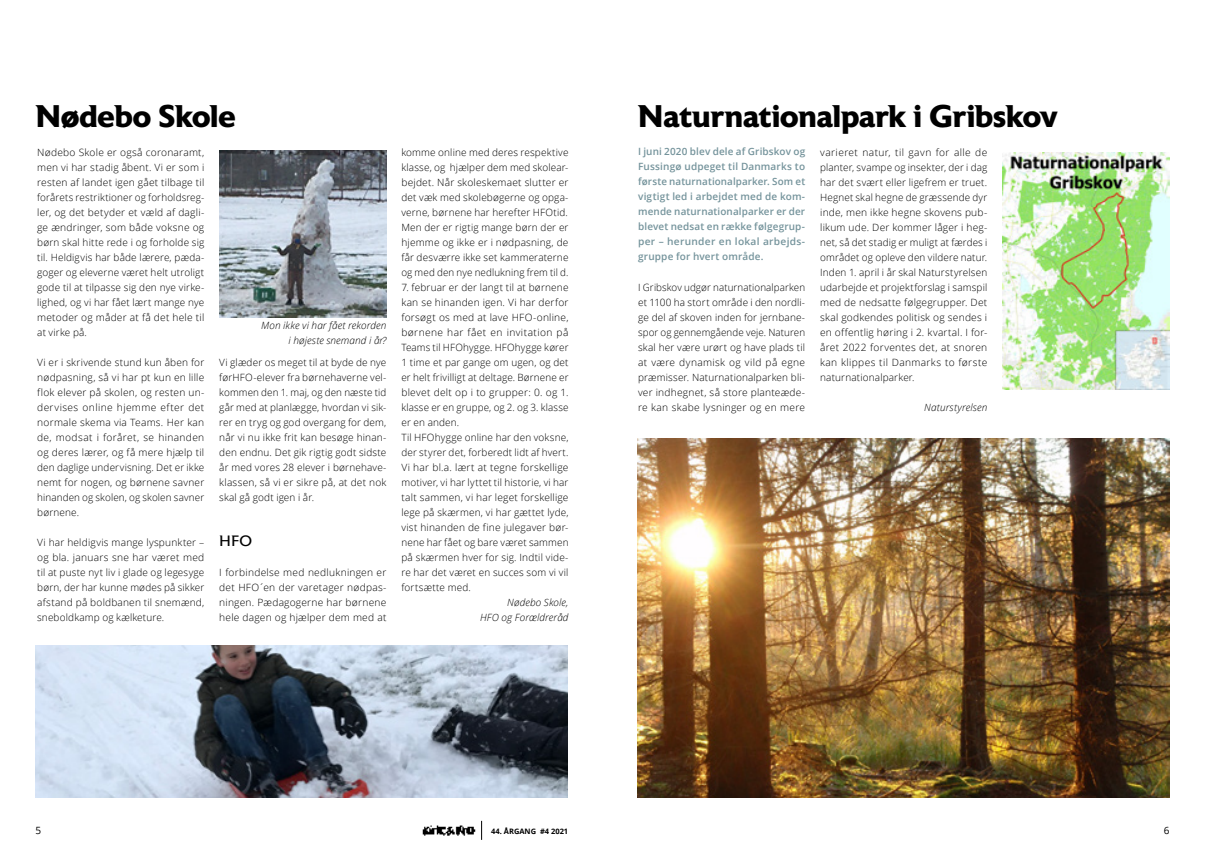
<style>
.page{position:relative;width:1205px;height:851px;background:#fff}
.page>*{position:absolute;margin:0;border:0;box-sizing:border-box;transform-origin:0 0}
.t1{font:700 31.25px "Astoria";letter-spacing:-.005em;color:#000}
.t2{font:15px "Astoria";color:#000}
.t3{font:300 10px/15px "Open Sans";letter-spacing:.02em;color:#000;text-align:justify}
.t4{font:600 10px/15px "Open Sans";letter-spacing:.025em;color:#74939b;text-align:justify}
.t5{font:italic 300 10px/15px "Open Sans";letter-spacing:.01em;color:#000;text-align:right}
.t6{font:10px "Open Sans";color:#000}
.t7{font:700 7.5px "Open Sans";color:#000}
</style>
<div class="page">
<img style="left:1002px;top:153px;width:167px;height:236px">
<img style="left:638px;top:438px;width:531px;height:359px">
<img style="left:219px;top:151px;width:167px;height:166px">
<img style="left:35px;top:645px;width:532px;height:152px">
<svg style="left:481px;top:820px;width:1px;height:19px"></svg>
<img style="left:422px;top:825px;width:54px;height:11px">
<h1 class="t1" style="left:35px;top:98px;width:202px">Nødebo Skole</h1>
<p class="t3" style="left:37px;top:144px;width:169px">Nødebo Skole er også coronaramt, men vi har stadig åbent. Vi er som i resten af landet igen gået tilbage til forårets restriktioner og forholdsreg&shy;ler, og det betyder et væld af dagli&shy;ge ændringer, som både voksne og børn skal hitte rede i og forholde sig til. Heldigvis har både lærere, pæda&shy;goger og eleverne været helt utroligt gode til at tilpasse sig den nye virke&shy;lighed, og vi har fået lært mange nye metoder og måder at få det hele til at virke på.</p>
<p class="t3" style="left:37px;top:354px;width:169px">Vi er i skrivende stund kun åben for nødpasning, så vi har pt kun en lille flok elever på skolen, og resten un&shy;dervises online hjemme efter det normale skema via Teams. Her kan de, modsat i foråret, se hinanden og deres lærer, og få mere hjælp til den daglige undervisning. Det er ikke nemt for nogen, og børnene savner hinanden og skolen, og skolen savner børnene.</p>
<p class="t3" style="left:37px;top:534px;width:169px">Vi har heldigvis mange lyspunkter – og bla. januars sne har været med til at puste nyt liv i glade og legesyge børn, der har kunne mødes på sikker afstand på boldbanen til snemænd, sneboldkamp og kælketure.</p>
<p class="t5" style="left:261px;top:317px;width:127px">Mon ikke vi har fået rekorden i højeste snemand i år?</p>
<p class="t3" style="left:219px;top:354px;width:169px">Vi glæder os meget til at byde de nye førHFO-elever fra børnehaverne vel&shy;kommen den 1. maj, og den næste tid går med at planlægge, hvordan vi sik&shy;rer en tryg og god overgang for dem, når vi nu ikke frit kan besøge hinan&shy;den endnu. Det gik rigtig godt sidste år med vores 28 elever i børnehave&shy;klassen, så vi er sikre på, at det nok skal gå godt igen i år.</p>
<h2 class="t2" style="left:219px;top:532px;width:34px">HFO</h2>
<p class="t3" style="left:219px;top:564px;width:169px">I forbindelse med nedlukningen er det HFO´en der varetager nødpas&shy;ningen. Pædagogerne har børnene hele dagen og hjælper dem med at</p>
<p class="t3" style="left:401px;top:144px;width:169px">komme online med deres respektive klasse, og hjælper dem med skolear&shy;bejdet. Når skoleskemaet slutter er det væk med skolebøgerne og opga&shy;verne, børnene har herefter HFOtid.<br>Men der er rigtig mange børn der er hjemme og ikke er i nødpasning, de får desværre ikke set kammeraterne og med den nye nedlukning frem til d.</p>
<p class="t3" style="left:401px;top:279px;width:169px;text-align:left">7. februar er der langt til at børnene kan se hinanden igen. Vi har derfor forsøgt os med at lave HFO-online, børnene har fået en invitation på Teams til HFOhygge. HFOhygge kører 1 time et par gange om ugen, og det er helt frivilligt at deltage. Børnene er blevet delt op i to grupper: 0. og 1. klasse er en gruppe, og 2. og 3. klasse er en anden.<br>Til HFOhygge online har den voksne, der styrer det, forberedt lidt af hvert.<br>Vi har bl.a. lært at tegne forskellige motiver, vi har lyttet til historie, vi har talt sammen, vi har leget forskellige lege på skærmen, vi har gættet lyde, vist hinanden de fine julegaver bør&shy;nene har fået og bare været sammen på skærmen hver for sig. Indtil vide&shy;re har det været en succes som vi vil fortsætte med.</p>
<p class="t5" style="left:480px;top:594px;width:90px">Nødebo Skole,<br>HFO og Forældreråd</p>
<h1 class="t1" style="left:638px;top:98px;width:421px">Naturnationalpark i Gribskov</h1>
<p class="t4" style="left:638px;top:143px;width:169px">I juni 2020 blev dele af Gribskov og Fussingø udpeget til Danmarks to første naturnationalparker. Som et vigtigt led i arbejdet med de kom&shy;mende naturnationalparker er der blevet nedsat en række følgegrup&shy;per – herunder en lokal arbejds&shy;gruppe for hvert område.</p>
<p class="t3" style="left:638px;top:279px;width:169px">I Gribskov udgør naturnationalparken et 1100 ha stort område i den nordli&shy;ge del af skoven inden for jernbane&shy;spor og gennemgående veje. Naturen skal her være urørt og have plads til at være dynamisk og vild på egne præmisser. Naturnationalparken bli&shy;ver indhegnet, så store planteæde&shy;re kan skabe lysninger og en mere</p>
<p class="t3" style="left:820px;top:144px;width:169px">varieret natur, til gavn for alle de planter, svampe og insekter, der i dag har det svært eller ligefrem er truet.<br>Hegnet skal hegne de græssende dyr inde, men ikke hegne skovens pub&shy;likum ude. Der kommer låger i heg&shy;net, så det stadig er muligt at færdes i området og opleve den vildere natur.<br>Inden 1. april i år skal Naturstyrelsen udarbejde et projektforslag i samspil med de nedsatte følgegrupper. Det skal godkendes politisk og sendes i en offentlig høring i 2. kvartal. I for&shy;året 2022 forventes det, at snoren kan klippes til Danmarks to første naturnationalparker.</p>
<p class="t5" style="left:924px;top:399px;width:65px">Naturstyrelsen</p>
<p class="t6" style="left:35px;top:823px;width:7px">5</p>
<p class="t7" style="left:491px;top:825px;width:79px">44. ÅRGANG #4 2021</p>
<p class="t6" style="left:1164px;top:823px;width:7px">6</p>
</div>
